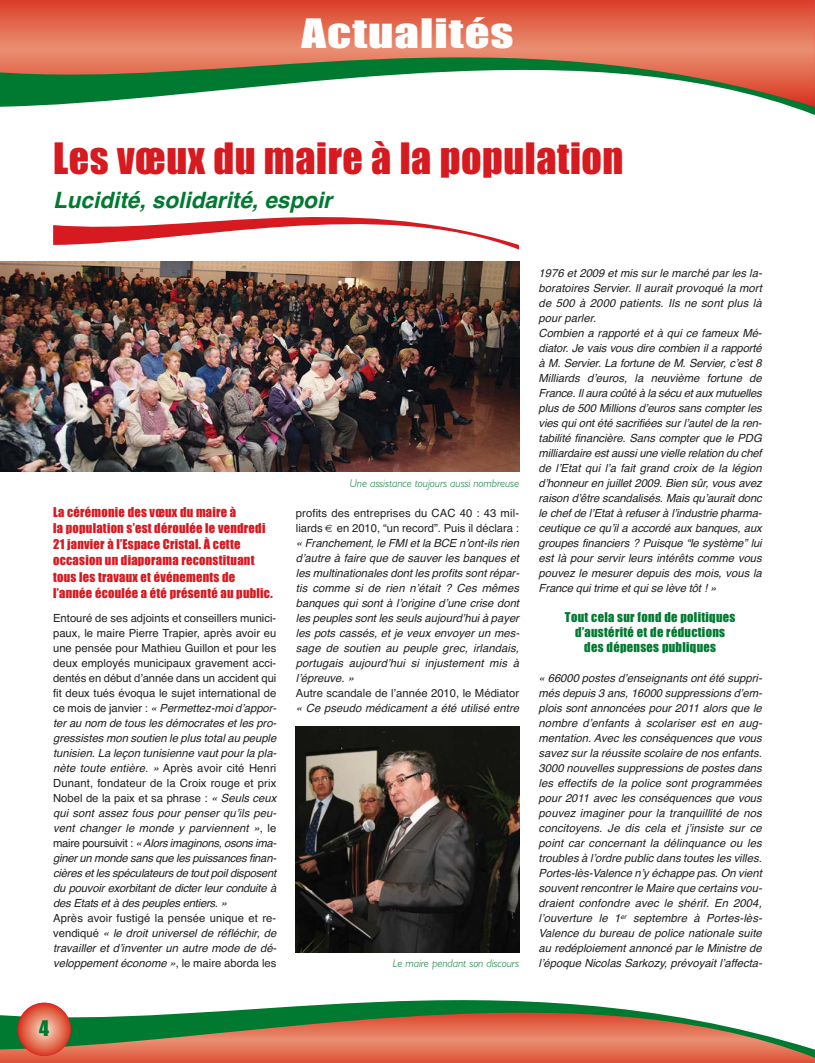
<style>
.page{position:relative;width:815px;height:1063px;background:#fff}
.page>*{position:absolute;margin:0;border:0;box-sizing:border-box;transform-origin:0 0}
.t1{font:40px "Impact";letter-spacing:.015em;color:#d71920}
.t2{font:37.5px "Impact";letter-spacing:.02em;color:#fff;scale:1.3 1}
.t3{font:italic 700 22.5px "Helvetica";color:#007931}
.t4{font:20px "Impact";color:#007931}
.t5{font:12.5px/16.2px "Impact";letter-spacing:.02em;color:#d71920}
.t6{font:12.5px/15px "Impact";letter-spacing:.025em;color:#007931;text-align:center}
.t7{font:italic 11.25px/15px "Helvetica";color:#231f20}
.t8{font:11.25px/15px "Helvetica";letter-spacing:.005em;color:#231f20}
.t9{font:italic 300 11.25px "Gill Sans";letter-spacing:-.005em;color:#007931}
.s1{font-style:normal}
</style>
<div class="page">
<svg style="left:0;top:0;width:815px;height:57px;background:#e26b51"></svg>
<svg style="left:0;top:57px;width:815px;height:58px"></svg>
<svg style="left:53px;top:217px;width:466px;height:32px"></svg>
<div style="left:0;top:1058px;width:815px;height:5px;background:#df563d"></div>
<svg style="left:0;top:1000px;width:815px;height:58px"></svg>
<svg style="left:18px;top:1003px;width:53px;height:53px;background:#e36f57"></svg>
<img style="left:0;top:262px;width:519px;height:210px">
<img style="left:296px;top:727px;width:223px;height:225px">
<h2 class="t2" style="left:301px;top:22px;width:165px">Actualités</h2>
<h1 class="t1" style="left:53px;top:145px;width:572px">Les vœux du maire à la population</h1>
<h3 class="t3" style="left:53px;top:191px;width:285px">Lucidité, solidarité, espoir</h3>
<p class="t5" style="left:53px;top:505px;width:221px">La cérémonie des vœux du maire à<br>la population s’est déroulée le vendredi 21 janvier à l’Espace Cristal. À cette occasion un diaporama reconstituant tous les travaux et événements de l’année écoulée a été présenté au public.</p>
<p class="t7" style="left:53px;top:611px;width:227px"><span class="s1">Entouré de ses adjoints et conseillers munici&shy;paux, le maire Pierre Trapier, après avoir eu une pensée pour Mathieu Guillon et pour les deux employés municipaux gravement acci&shy;dentés en début dʼannée dans un accident qui fit deux tués évoqua le sujet international de c e m o i s d e j a n v i e r :</span> « Permettez-moidʼappor&shy;terau nom de tous les démocrates etles pro&shy;gressistes mon soutien le plus totalau peuple tunisien.La leçon tunisienne vautpourla pla&shy;nète toute entière. » <span class="s1">Après avoir cité Henri Dunant, fondateur de la Croix rouge et prix Nobel de la paix et sa phrase :</span> « Seuls ceux qui sont assez fous pour penser quʼils peu&shy;vent changer le monde y parviennent »<span class="s1">, l e m a i r e p o u r s u i v i t :</span> « Alors imaginons,osons ima&shy;ginerun monde sans que les puissances finan&shy;cières etles spéculateurs de toutpoildisposent du pouvoir exorbitant de dicter leur conduite à des Etats età des peuples entiers.»</p>
<p class="t7" style="left:53px;top:911px;width:227px"><span class="s1">Après avoir fustigé la pensée unique et re&shy;v e n d i q u é</span> « le droit universel de réfléchir, de travailler et dʼinventer un autre mode de dé&shy;veloppementéconome »<span class="s1">, l e m a i r e a b o r d a l e s</span></p>
<p class="t9" style="left:350px;top:479px;width:171px">Une assistance toujours aussi nombreuse</p>
<p class="t8" style="left:296px;top:506px;width:225px">profits des entreprises du CAC 40 : 43 mil&shy;liards € en 2010, “un record”. Puis il déclara :</p>
<p class="t7" style="left:296px;top:536px;width:227px;text-align:justify">« Franchement,le FMIetla BCE nʼont-ils rien dʼautre à faire que de sauver les banques et les multinationales dontles profits sontrépar&shy;tis comme si de rien nʼétait ? Ces mêmes banques qui sont à lʼorigine dʼune crise dont les peuples sontles seuls aujourdʼhuià payer les pots cassés, et je veux envoyer un mes&shy;sage de soutien au peuple grec, irlandais, portugais aujourdʼhui si injustement mis à lʼépreuve. »</p>
<p class="t8" style="left:296px;top:686px;width:225px">Autre scandale de lʼannée 2010, le Médiator</p>
<p class="t7" style="left:296px;top:701px;width:227px">« Ce pseudo médicament a été utilisé entre</p>
<p class="t9" style="left:393px;top:959px;width:128px">Le maire pendant son discours</p>
<p class="t7" style="left:539px;top:266px;width:227px">1976 et 2009 et mis sur le marché par les la&shy;boratoires Servier. Il aurait provoqué la mort de 500 à 2000 patients. Ils ne sont plus là pour parler.<br>Combien a rapporté et à qui ce fameux Mé&shy;diator. Je vais vous dire combien il a rapporté à M. Servier. La fortune de M. Servier, cʼest 8<br>Milliards dʼeuros, la neuvième fortune de France.Ilaura coûté à la sécu etaux mutuelles plus de 500 Millions dʼeuros sans compter les vies qui ont été sacrifiées sur lʼautel de la ren&shy;tabilité financière. Sans compter que le PDG milliardaire estaussiune vielle relation du chef de lʼEtat qui lʼa fait grand croix de la légion dʼhonneur en juillet 2009. Bien sûr, vous avez raison dʼêtre scandalisés. Mais quʼaurait donc le chefde lʼEtatà refuserà lʼindustrie pharma&shy;ceutique ce quʼil a accordé aux banques, aux groupes financiers ? Puisque “le système” lui est là pour servir leurs intérêts comme vous pouvez le mesurer depuis des mois, vous la France qui trime et qui se lève tôt ! »</p>
<p class="t6" style="left:565px;top:610px;width:172px">Tout cela sur fond de politiques d’austérité et de réductions des dépenses publiques</p>
<p class="t7" style="left:539px;top:671px;width:227px;text-align:justify">« 66000 postes dʼenseignants ont été suppri&shy;més depuis 3 ans,16000 suppressions dʼem&shy;plois sont annoncées pour 2011 alors que le nombre dʼenfants à scolariser est en aug&shy;mentation.Avec les conséquences que vous savez sur la réussite scolaire de nos enfants.<br>3000 nouvelles suppressions de postes dans les effectifs de la police sont programmées pour 2011 avec les conséquences que vous pouvez imaginer pour la tranquillité de nos concitoyens. Je dis cela et j ʼinsiste sur ce point car concernant la délinquance ou les troubles à lʼordre public dans toutes les villes.<br>Portes-lès-Valence nʼy échappe pas.On vient souventrencontrerle Maire que certains vou&shy;draient confondre avec le shérif. En 2004, lʼouverture le 1<sup>er</sup> septembre à Portes-lès-Valence du bureau de police nationale suite au redéploiement annoncé par le Ministre de lʼépoque Nicolas Sarkozy, prévoyait lʼaffecta-</p>
<h3 class="t4" style="left:39px;top:1022px;width:11px">4</h3>
</div>
